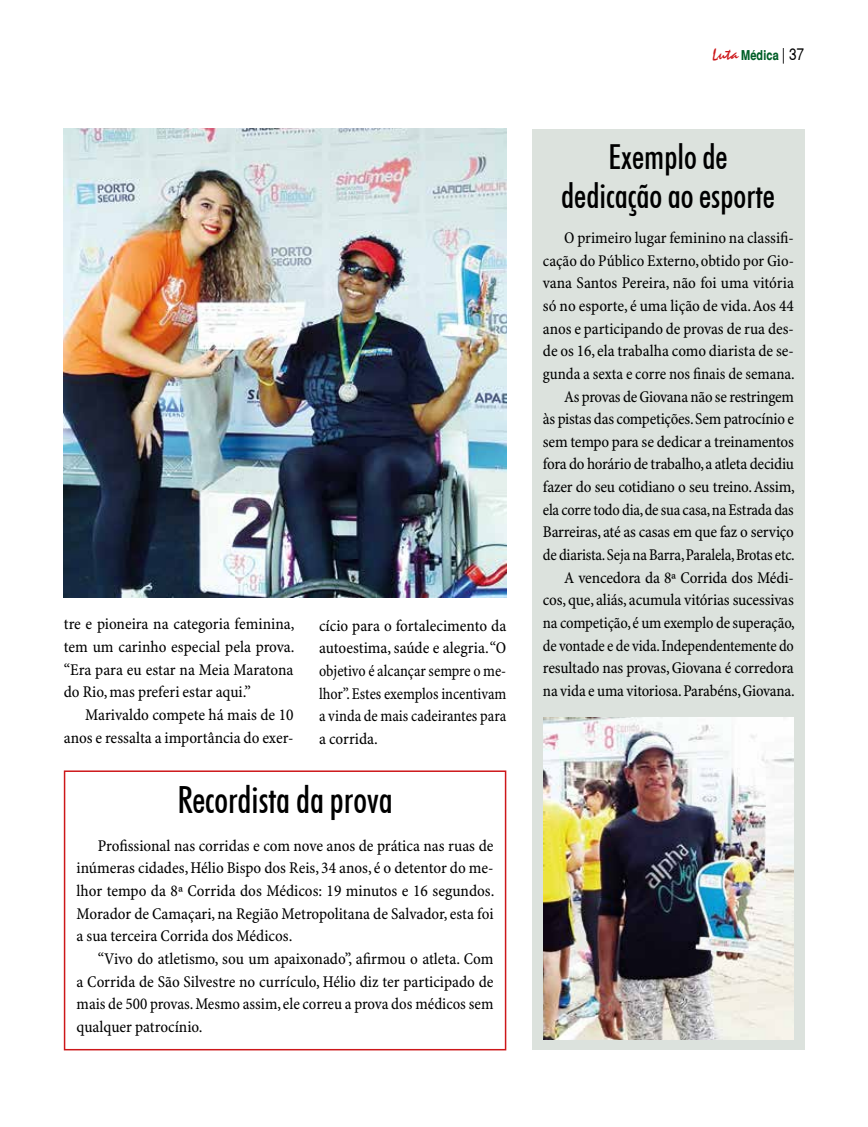
<style>
.page{position:relative;width:868px;height:1127px;background:#fff}
.page>*{position:absolute;margin:0;border:0;box-sizing:border-box;transform-origin:0 0}
.t1{font:500 condensed 37.5px "Futura BT";color:#000;scale:.95 1}
.t2{font:500 condensed 34.5px/39px "Futura BT";color:#000;text-align:center}
.t3{font:16.5px/22.6px "Minion Pro Cn Capt";letter-spacing:-.01em;color:#000;text-align:justify}
.t4{font:700 13.5px "Switzerland Narrow";color:#005e27}
.s1{font-family:"Staccato 222 BT";font-weight:400;font-size:16.5px;color:#cd171a}
.s2{font-family:"Switzerland Narrow Plain";font-weight:400;font-size:16.5px;color:#000}
</style>
<div class="page">
<div style="left:531px;top:129px;width:273px;height:920px;background:#dce2dd"></div>
<img style="left:543px;top:718px;width:250px;height:321px">
<img style="left:64px;top:128px;width:442px;height:469px">
<div style="left:64px;top:770px;width:442px;height:280px;border:2px solid #cd171a"></div>
<p class="t3" style="left:64px;top:613px;width:232px">tre e pioneira na categoria feminina, tem um carinho especial pela prova. “Era para eu estar na Meia Maratona do Rio, mas preferi estar aqui.”</p>
<p class="t3" style="left:64px;top:704px;width:231px;text-align:right">Marivaldo compete há mais de 10 anos e ressalta a importância do exer-</p>
<p class="t3" style="left:319px;top:615px;width:189px">cício para o fortalecimento da autoestima, saúde e alegria. “O objetivo é alcançar sempre o me&shy;lhor”. Estes exemplos incentivam a vinda de mais cadeirantes para a corrida.</p>
<h1 class="t1" style="left:177px;top:777px;width:228px">Recordista da prova</h1>
<p class="t3" style="left:77px;top:835px;width:419px;text-indent:21px">Profissional nas corridas e com nove anos de prática nas ruas de inúmeras cidades, Hélio Bispo dos Reis, 34 anos, é o detentor do me&shy;lhor tempo da 8ª Corrida dos Médicos: 19 minutos e 16 segundos.<br>Morador de Camaçari, na Região Metropolitana de Salvador, esta foi a sua terceira Corrida dos Médicos.</p>
<p class="t3" style="left:77px;top:948px;width:418px;text-indent:21px">“Vivo do atletismo, sou um apaixonado”, afirmou o atleta. Com a Corrida de São Silvestre no currículo, Hélio diz ter participado de mais de 500 provas. Mesmo assim, ele correu a prova dos médicos sem qualquer patrocínio.</p>
<p class="t4" style="left:711px;top:47px;width:94px"><span class="s1">Luta</span> Médica <span class="s2">| 37</span></p>
<h2 class="t2" style="left:561px;top:137px;width:215px">Exemplo de dedicação ao esporte</h2>
<p class="t3" style="left:543px;top:227px;width:253px;text-align:right">O primeiro lugar feminino na classifi&shy;cação do Público Externo, obtido por Gio&shy;vana Santos Pereira, não foi uma vitória só no esporte, é uma lição de vida. Aos 44 anos e participando de provas de rua des&shy;de os 16, ela trabalha como diarista de se&shy;gunda a sexta e corre nos finais de semana.<br>As provas de Giovana não se restringem<br>às pistas das competições. Sem patrocínio e sem tempo para se dedicar a treinamentos fora do horário de trabalho, a atleta decidiu fazer do seu cotidiano o seu treino. Assim, ela corre todo dia, de sua casa, na Estrada das Barreiras, até as casas em que faz o serviço de diarista. Seja na Barra, Paralela, Brotas etc.<br>A vencedora da 8ª Corrida dos Médi&shy;cos, que, aliás, acumula vitórias sucessivas na competição, é um exemplo de superação, de vontade e de vida. Independentemente do resultado nas provas, Giovana é corredora na vida e uma vitoriosa. Parabéns, Giovana.</p>
</div>
